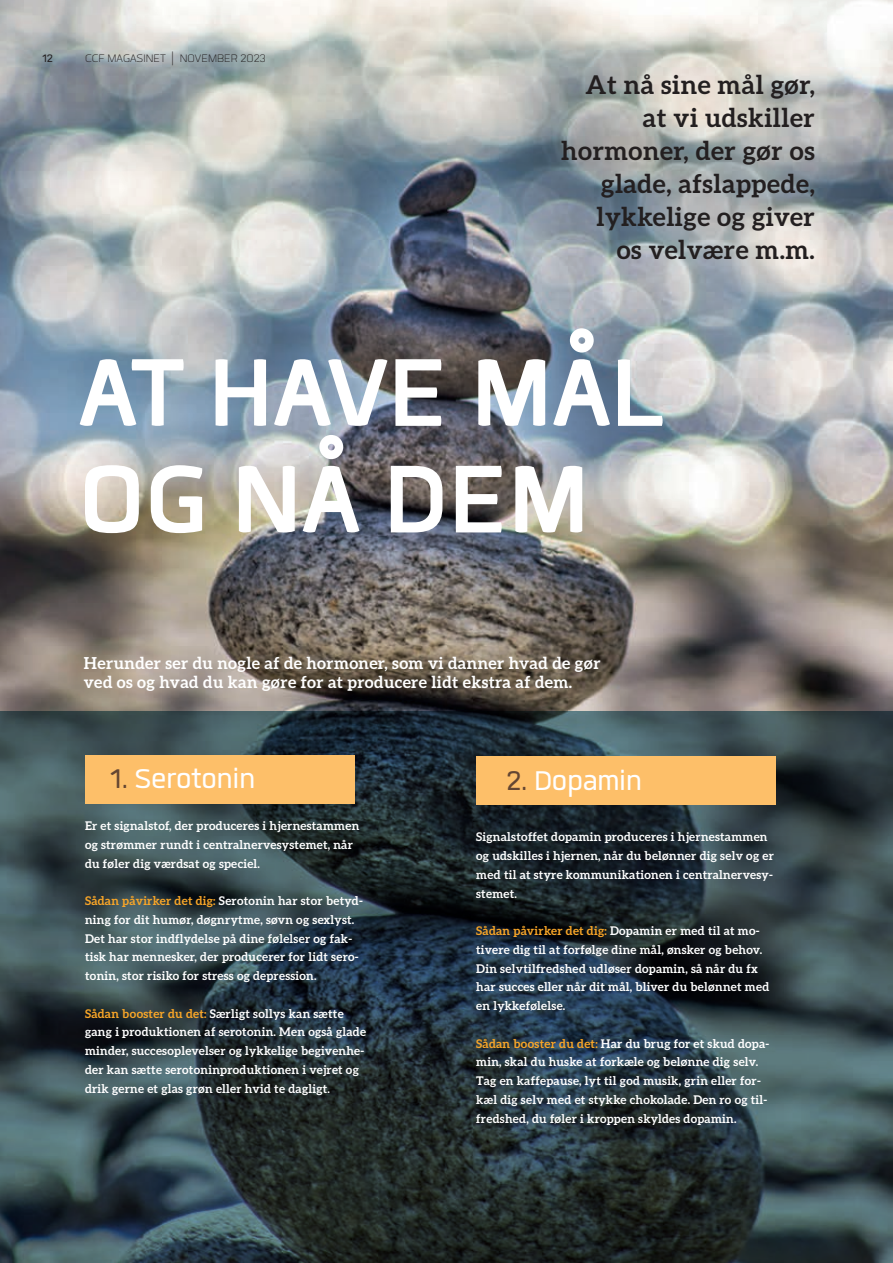
<style>
.page{position:relative;width:893px;height:1263px;background:#fff}
.page>*{position:absolute;margin:0;border:0;box-sizing:border-box;transform-origin:0 0}
.RUBRIK{font:700 133.2px/106.6px "Quan";letter-spacing:-.01em;color:#fff}
.RUBRIK-2{font:37.5px "Quan";letter-spacing:-.01em;color:#fff}
.UNDER{font:700 25.95px/33px "Aleo";letter-spacing:.02em;color:#231f20;text-align:right}
.UNDER-2{font:700 16.5px/19.5px "Aleo";letter-spacing:.02em;color:#fff}
.t1{font:300 15px "Quan";color:#231f20}
.t2{font:15px "Quan";color:#231f20}
.BRØD_u_indryk{font:700 12px/18.8px "Aleo";letter-spacing:.02em;color:#fff}
.s1{font-size:22.5px}
.s2{color:#644632}
.s3{color:#f9a628}
</style>
<div class="page">
<img style="left:0;top:0;width:893px;height:711px">
<svg style="left:0;top:711px;width:893px;height:552px;background:#2d3c42"></svg>
<div style="left:85px;top:755px;width:270px;height:48px;background:#fdbf69"></div>
<div style="left:476px;top:756px;width:300px;height:48px;background:#fdbf69"></div>
<p class="t2" style="left:43px;top:52px;width:12px">12</p>
<p class="t1" style="left:85px;top:52px;width:183px">CCF MAGASINET <span class="s1">|</span> NOVEMBER 2023</p>
<p class="UNDER" style="left:561px;top:67px;width:255px">At nå sine mål gør, at vi udskiller hormoner, der gør os glade, afslappede, lykkelige og giver<br>os velvære m.m.</p>
<p class="RUBRIK" style="left:78px;top:338px;width:588px">AT HAVE MÅL<br>OG NÅ DEM</p>
<p class="UNDER-2" style="left:84px;top:653px;width:518px">Herunder ser du nogle af de hormoner, som vi danner hvad de gør ved os og hvad du kan gøre for at producere lidt ekstra af dem.</p>
<p class="RUBRIK-2" style="left:111px;top:761px;width:146px"><span class="s2">1.</span> Serotonin</p>
<p class="RUBRIK-2" style="left:506px;top:763px;width:137px"><span class="s2">2.</span> Dopamin</p>
<p class="BRØD_u_indryk" style="left:85px;top:816px;width:276px">Er et signalstof, der produceres i hjernestammen og strømmer rundt i centralnervesystemet, når du føler dig værdsat og speciel.</p>
<p class="BRØD_u_indryk" style="left:85px;top:891px;width:279px"><span class="s3">Sådan påvirker det dig:</span> Serotonin har stor betyd&shy;ning for dit humør, døgnrytme, søvn og sexlyst.<br>Det har stor indflydelse på dine følelser og fak&shy;tisk har mennesker, der producerer for lidt sero&shy;tonin, stor risiko for stress og depression.</p>
<p class="BRØD_u_indryk" style="left:85px;top:1004px;width:282px"><span class="s3">Sådan booster du det:</span> Særligt sollys kan sætte gang i produktionen af serotonin. Men også glade minder, succesoplevelser og lykkelige begivenhe&shy;der kan sætte serotoninproduktionen i vejret og drik gerne et glas grøn eller hvid te dagligt.</p>
<p class="BRØD_u_indryk" style="left:476px;top:827px;width:299px">Signalstoffet dopamin produceres i hjernestammen og udskilles i hjernen, når du belønner dig selv og er med til at styre kommunikationen i centralnervesy&shy;stemet.</p>
<p class="BRØD_u_indryk" style="left:476px;top:921px;width:295px"><span class="s3">Sådan påvirker det dig:</span> Dopamin er med til at mo&shy;tivere dig til at forfølge dine mål, ønsker og behov.<br>Din selvtilfredshed udløser dopamin, så når du fx har succes eller når dit mål, bliver du belønnet med en lykkefølelse.</p>
<p class="BRØD_u_indryk" style="left:476px;top:1034px;width:295px"><span class="s3">Sådan booster du det:</span> Har du brug for et skud dopa&shy;min, skal du huske at forkæle og belønne dig selv.<br>Tag en kaffepause, lyt til god musik, grin eller for&shy;kæl dig selv med et stykke chokolade. Den ro og til&shy;fredshed, du føler i kroppen skyldes dopamin.</p>
</div>
